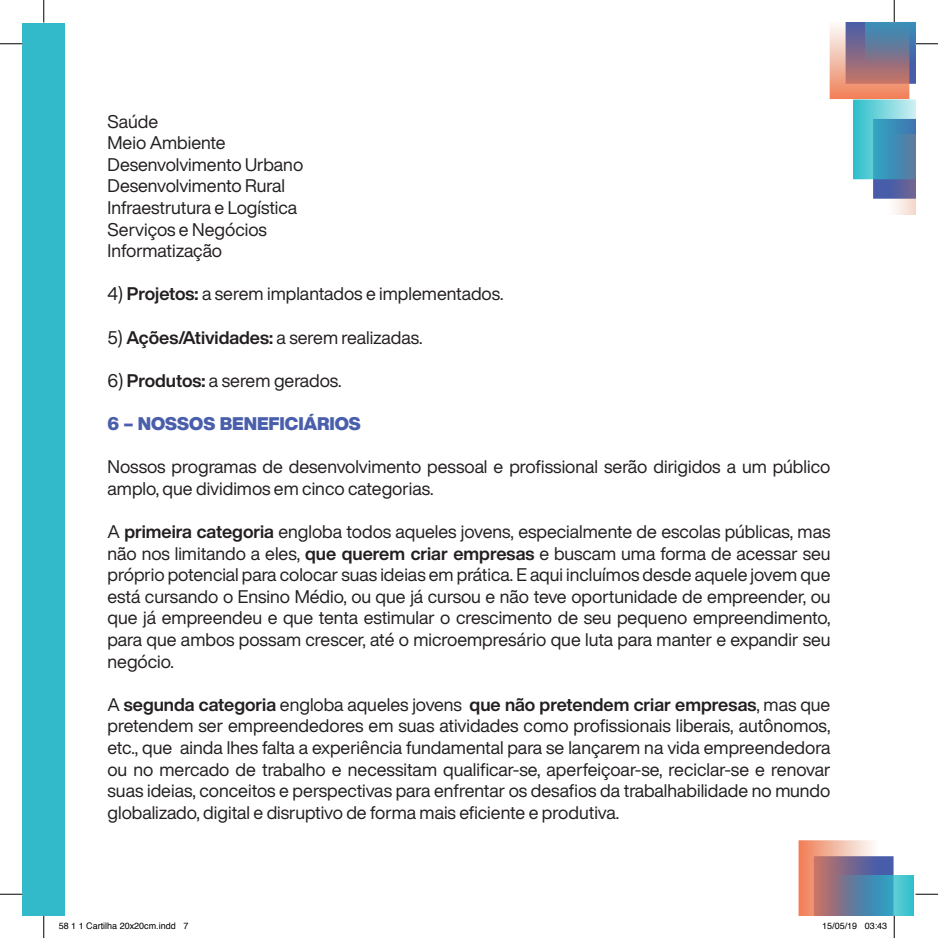
<style>
.page{position:relative;width:938px;height:938px;background:#fff}
.page>*{position:absolute;margin:0;border:0;box-sizing:border-box;transform-origin:0 0}
.t1{font:18px/21.6px "Helvetica Now Display";color:#231f20;text-align:justify}
.t2{font:900 18px "Helvetica Now Display";color:#4a5fab}
.t3{font:9px "Helvetica";color:#000}
.s1{font-weight:700}
</style>
<div class="page">
<svg style="left:895px;top:876px;width:19px;height:39px"></svg>
<svg style="left:894px;top:199px;width:21px;height:16px"></svg>
<div style="left:22px;top:23px;width:43px;height:892px;background:#32baca"></div>
<svg style="left:0;top:44px;width:22px;height:1px"></svg>
<svg style="left:0;top:894px;width:22px;height:1px"></svg>
<svg style="left:915px;top:894px;width:23px;height:1px"></svg>
<svg style="left:44px;top:0;width:1px;height:23px"></svg>
<svg style="left:44px;top:915px;width:1px;height:23px"></svg>
<svg style="left:830px;top:0;width:108px;height:199px"></svg>
<svg style="left:798px;top:840px;width:97px;height:98px"></svg>
<p class="t1" style="left:108px;top:110px;width:52px">Saúde</p>
<p class="t1" style="left:108px;top:132px;width:120px">Meio Ambiente</p>
<p class="t1" style="left:108px;top:153px;width:197px">Desenvolvimento Urbano</p>
<p class="t1" style="left:108px;top:175px;width:179px">Desenvolvimento Rural</p>
<p class="t1" style="left:108px;top:197px;width:191px">Infraestrutura e Logística</p>
<p class="t1" style="left:108px;top:218px;width:161px">Serviços e Negócios</p>
<p class="t1" style="left:108px;top:240px;width:116px">Informatização</p>
<p class="t1" style="left:108px;top:283px;width:397px">4) <span class="s1">Projetos:</span> a serem implantados e implementados.</p>
<p class="t1" style="left:108px;top:326px;width:317px">5) <span class="s1">Ações/Atividades:</span> a serem realizadas.</p>
<p class="t1" style="left:108px;top:369px;width:236px">6) <span class="s1">Produtos:</span> a serem gerados.</p>
<p class="t2" style="left:108px;top:411px;width:255px">6 – NOSSOS BENEFICIÁRIOS</p>
<p class="t1" style="left:108px;top:456px;width:724px">Nossos programas de desenvolvimento pessoal e profissional serão dirigidos a um público amplo, que dividimos em cinco categorias.</p>
<p class="t1" style="left:108px;top:521px;width:724px">A <span class="s1">primeira categoria</span> engloba todos aqueles jovens, especialmente de escolas públicas, mas não nos limitando a eles, <span class="s1">que querem criar empresas</span> e buscam uma forma de acessar seu próprio potencial para colocar suas ideias em prática. E aqui incluímos desde aquele jovem que está cursando o Ensino Médio, ou que já cursou e não teve oportunidade de empreender, ou que já empreendeu e que tenta estimular o crescimento de seu pequeno empreendimento, para que ambos possam crescer, até o microempresário que luta para manter e expandir seu negócio.</p>
<p class="t1" style="left:108px;top:693px;width:724px">A <span class="s1">segunda categoria</span> engloba aqueles jovens <span class="s1">que não pretendem criar empresas</span>, mas que pretendem ser empreendedores em suas atividades como profissionais liberais, autônomos, etc., que ainda lhes falta a experiência fundamental para se lançarem na vida empreendedora ou no mercado de trabalho e necessitam qualificar-se, aperfeiçoar-se, reciclar-se e renovar suas ideias, conceitos e perspectivas para enfrentar os desafios da trabalhabilidade no mundo globalizado, digital e disruptivo de forma mais eficiente e produtiva.</p>
<p class="t3" style="left:59px;top:919px;width:131px">58 1 1 Cartilha 20x20cm.indd 7</p>
<p class="t3" style="left:822px;top:919px;width:67px">15/05/19 03:43</p>
</div>
